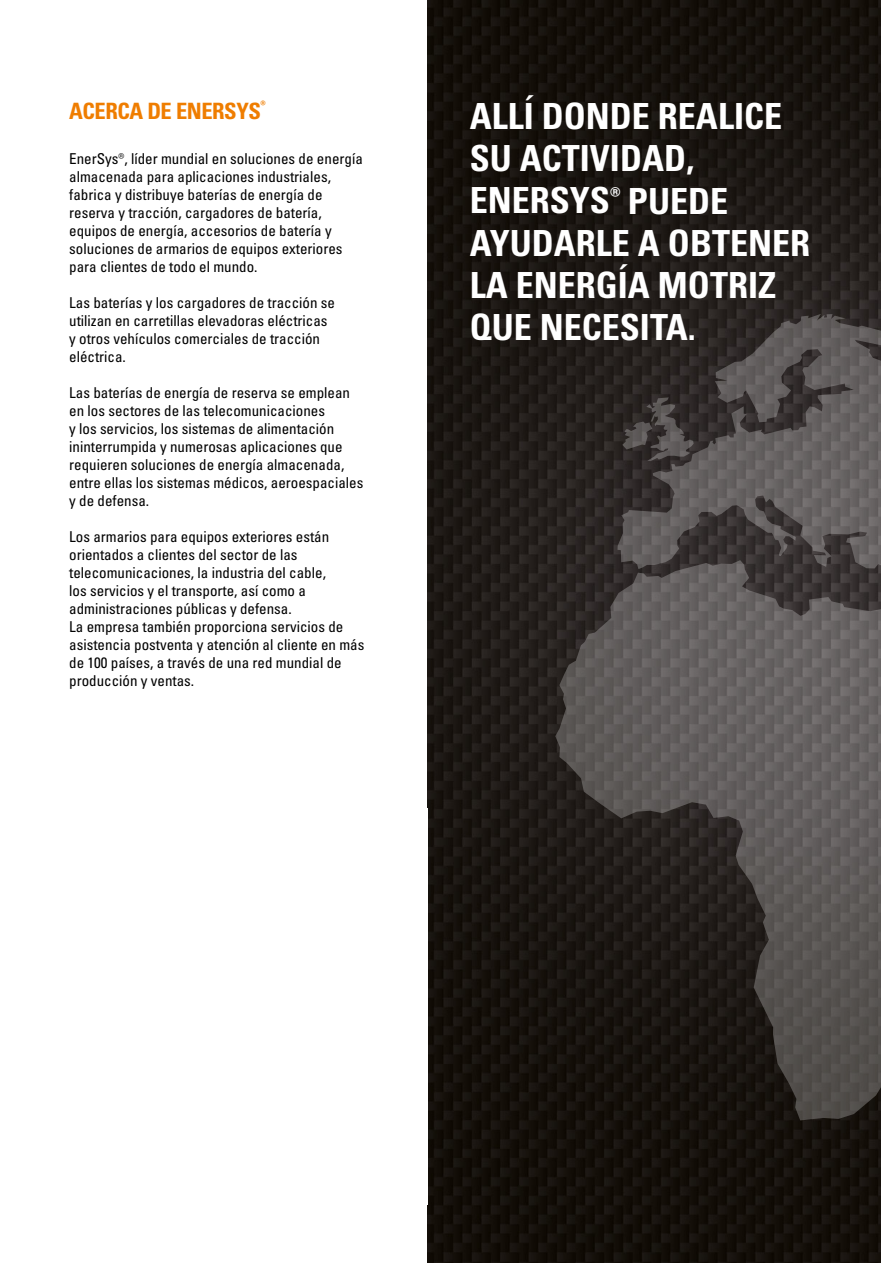
<style>
.page{position:relative;width:881px;height:1263px;background:#fff}
.page>*{position:absolute;margin:0;border:0;box-sizing:border-box;transform-origin:0 0}
.t1{font:36px/42px "Univers LTCYR 67 Bold Cond";color:#fff}
.t2{font:22.5px "Univers LTCYR 67 Bold Cond";letter-spacing:-.02em;color:#ef7d00}
.t3{font:condensed 15px/18px "Univers LTCYR 57";color:#000}
</style>
<div class="page">
<img style="left:427px;top:0;width:453px;height:1263px">
<svg style="left:555px;top:274px;width:325px;height:846px;background:#433f3d"></svg>
<svg style="left:622px;top:397px;width:71px;height:64px;background:#413c3b"></svg>
<h2 class="t2" style="left:69px;top:97px;width:198px">ACERCA DE ENERSYS<sup>®</sup></h2>
<p class="t3" style="left:69px;top:149px;width:295px">EnerSys®, líder mundial en soluciones de energía almacenada para aplicaciones industriales, fabrica y distribuye baterías de energía de reserva y tracción, cargadores de batería, equipos de energía, accesorios de batería y soluciones de armarios de equipos exteriores para clientes de todo el mundo.</p>
<p class="t3" style="left:69px;top:293px;width:267px">Las baterías y los cargadores de tracción se utilizan en carretillas elevadoras eléctricas y otros vehículos comerciales de tracción eléctrica.</p>
<p class="t3" style="left:69px;top:383px;width:296px">Las baterías de energía de reserva se emplean en los sectores de las telecomunicaciones<br>y los servicios, los sistemas de alimentación ininterrumpida y numerosas aplicaciones que requieren soluciones de energía almacenada, entre ellas los sistemas médicos, aeroespaciales y de defensa.</p>
<p class="t3" style="left:69px;top:527px;width:296px">Los armarios para equipos exteriores están orientados a clientes del sector de las telecomunicaciones, la industria del cable,<br>los servicios y el transporte, así como a administraciones públicas y defensa.<br>La empresa también proporciona servicios de asistencia postventa y atención al cliente en más de 100 países, a través de una red mundial de producción y ventas.</p>
<h1 class="t1" style="left:469px;top:95px;width:342px">ALLÍ DONDE REALICE<br>SU ACTIVIDAD,<br>ENERSYS<sup>®</sup> PUEDE<br>AYUDARLE A OBTENER<br>LA ENERGÍA MOTRIZ<br>QUE NECESITA.</h1>
</div>
